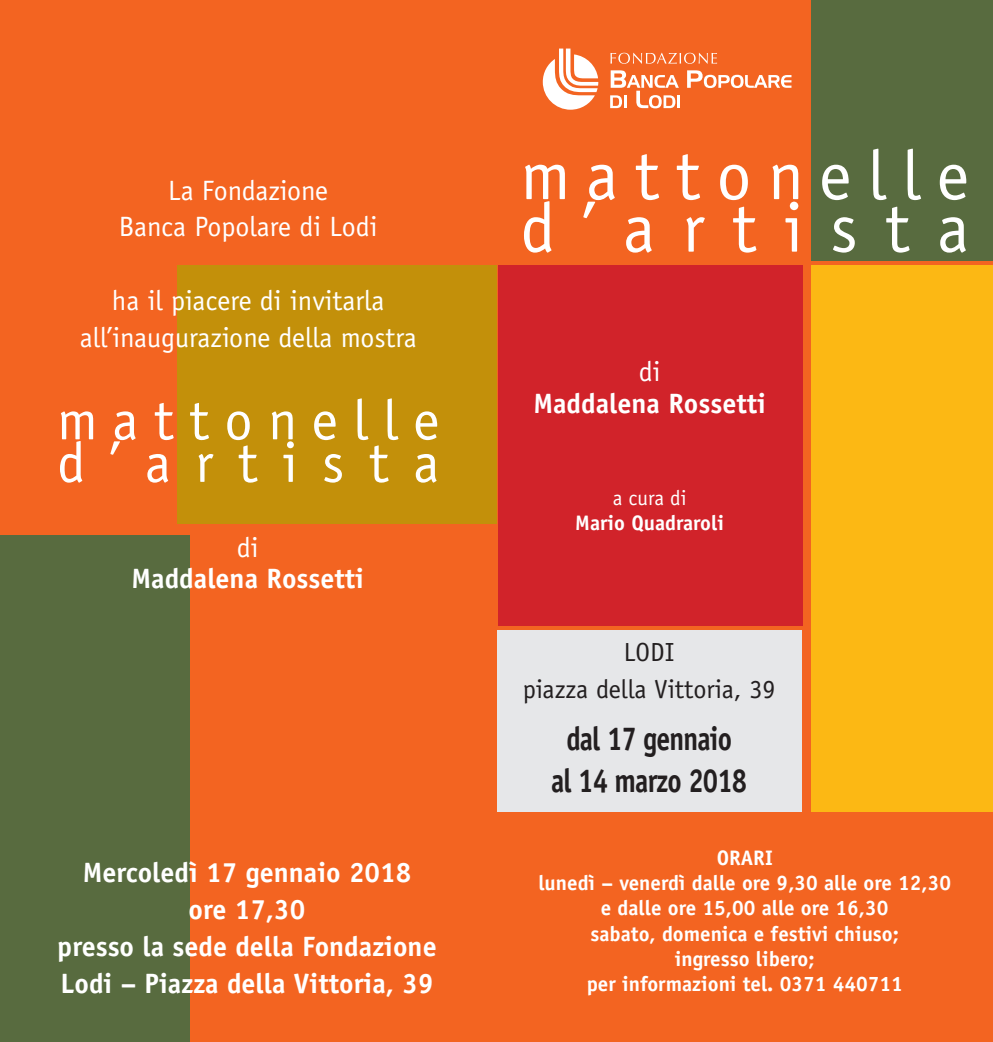
<style>
.page{position:relative;width:993px;height:1042px;background:#fff}
.page>*{position:absolute;margin:0;border:0;box-sizing:border-box;transform-origin:0 0}
.t1{font:69.65px/52.5px "Officina Sans";letter-spacing:.235em;color:#fff}
.t2{font:56.52px/42.5px "Officina Sans";letter-spacing:.27em;color:#fff}
.t3{font:700 33.25px/42px "Officina Sans";letter-spacing:-.03em;color:#231f20;text-align:center;scale:.83 1}
.t4{font:700 28px/36.8px "Officina Sans";color:#fff;text-align:center}
.t5{font:28px/36.8px "Officina Sans";color:#fff;text-align:center}
.t6{font:26.25px/36.8px "Officina Sans";color:#231f20;text-align:center}
.t7{font:700 21px/25.2px "Officina Sans";color:#fff;text-align:center}
.t8{font:21px "Officina Sans";color:#fff}
</style>
<div class="page">
<div style="left:0;top:0;width:992px;height:1042px;background:#f36421"></div>
<div style="left:0;top:536px;width:189px;height:506px;background:#586b3f"></div>
<div style="left:176px;top:265px;width:320px;height:258px;background:#c3900a"></div>
<div style="left:497px;top:630px;width:304px;height:181px;background:#e6e7e9"></div>
<div style="left:810px;top:265px;width:182px;height:546px;background:#fcb814"></div>
<div style="left:497px;top:265px;width:305px;height:360px;background:#d1232a"></div>
<div style="left:810px;top:0;width:182px;height:261px;background:#586b3f"></div>
<svg style="left:687px;top:70px;width:104px;height:18px"></svg>
<svg style="left:610px;top:70px;width:70px;height:38px"></svg>
<svg style="left:610px;top:53px;width:107px;height:11px"></svg>
<svg style="left:542px;top:49px;width:56px;height:61px"></svg>
<h3 class="t5" style="left:119px;top:172px;width:260px">La Fondazione<br>Banca Popolare di Lodi</h3>
<h3 class="t5" style="left:80px;top:282px;width:338px">ha il piacere di invitarla all’inaugurazione della mostra</h3>
<h2 class="t2" style="left:57px;top:399px;width:384px">mattonelle d’artista</h2>
<h3 class="t5" style="left:237px;top:529px;width:23px">di</h3>
<h3 class="t4" style="left:131px;top:560px;width:234px">Maddalena Rossetti</h3>
<h3 class="t4" style="left:57px;top:854px;width:381px">Mercoledì 17 gennaio 2018<br>ore 17,30<br>presso la sede della Fondazione<br>Lodi – Piazza della Vittoria, 39</h3>
<h1 class="t1" style="left:520px;top:149px;width:450px">mattonelle d’artista</h1>
<h3 class="t5" style="left:638px;top:353px;width:23px">di</h3>
<h3 class="t4" style="left:533px;top:384px;width:234px">Maddalena Rossetti</h3>
<p class="t8" style="left:612px;top:486px;width:75px">a cura di</p>
<p class="t7" style="left:575px;top:510px;width:150px">Mario Quadraroli</p>
<p class="t6" style="left:522px;top:634px;width:254px">LODI<br>piazza della Vittoria, 39</p>
<h3 class="t3" style="left:551px;top:717px;width:238px">dal 17 gennaio<br>al 14 marzo 2018</h3>
<p class="t7" style="left:538px;top:845px;width:414px">ORARI<br>lunedì – venerdì dalle ore 9,30 alle ore 12,30 e dalle ore 15,00 alle ore 16,30<br>sabato, domenica e festivi chiuso;<br>ingresso libero;<br>per informazioni tel. 0371 440711</p>
</div>
